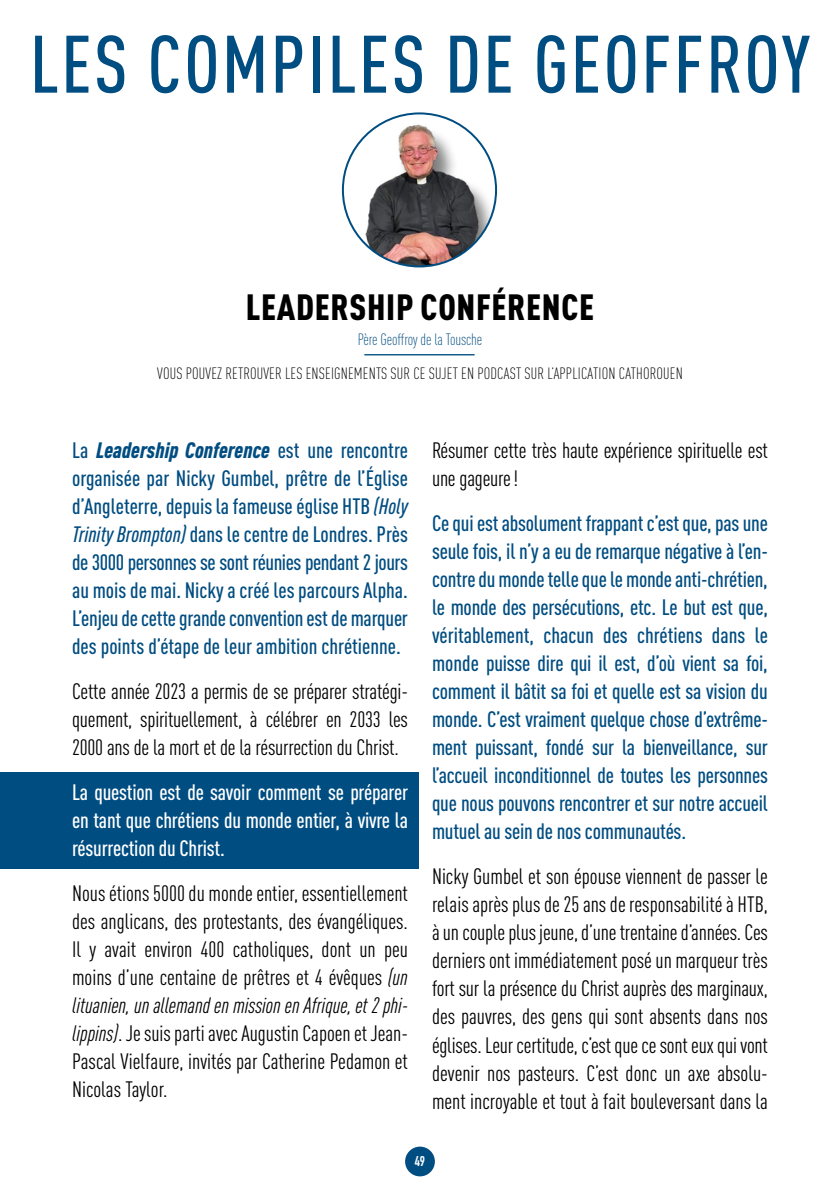
<style>
.page{position:relative;width:840px;height:1191px;background:#fff}
.page>*{position:absolute;margin:0;border:0;box-sizing:border-box;transform-origin:0 0}
.t1{font:500 condensed 80px "DIN Pro";letter-spacing:.03em;color:#004d81}
.t2{font:900 condensed 36px "DIN Pro";letter-spacing:.02em;color:#000}
.t3{font:condensed 22px/28px "DIN Pro";letter-spacing:-.01em;color:#000;text-align:justify}
.t4{font:500 condensed 22px/28px "DIN Pro";letter-spacing:-.01em;color:#004d81;text-align:justify}
.t5{font:500 condensed 22px/28px "DIN Pro";letter-spacing:-.01em;color:#fff;text-align:justify}
.t6{font:300 condensed 16.2px "DIN Pro";letter-spacing:.01em;color:#000}
.t7{font:300 condensed 16.2px "DIN Pro";letter-spacing:-.01em;color:#004d81}
.t8{font:700 14px "DIN Condensed";color:#fff}
.s1{font-weight:900;font-style:italic}
.s2{font-style:italic}
</style>
<div class="page">
<div style="left:0;top:772px;width:419px;height:97px;background:#004d81"></div>
<hr style="left:364px;top:354px;width:110px;height:1px;background:#004d81">
<div style="left:405px;top:1146px;width:29px;height:30px;background:#004d81;border-radius:50%"></div>
<img style="left:343px;top:115px;width:153px;height:151px">
<h1 class="t1" style="left:30px;top:5px;width:781px">LES COMPILES DE GEOFFROY</h1>
<h2 class="t2" style="left:245px;top:280px;width:350px">LEADERSHIP CONFÉRENCE</h2>
<p class="t7" style="left:357px;top:327px;width:126px">Père Geoffroy de la Tousche</p>
<p class="t6" style="left:157px;top:362px;width:527px">VOUS POUVEZ RETROUVER LES ENSEIGNEMENTS SUR CE SUJET EN PODCAST SUR L’APPLICATION CATHOROUEN</p>
<p class="t4" style="left:72px;top:434px;width:337px">La <span class="s1">Leadership Conference</span> est une rencontre organisée par Nicky Gumbel, prêtre de l’Église d’Angleterre, depuis la fameuse église HTB <span class="s2">(Holy Trinity Brompton)</span> dans le centre de Londres. Près de 3000 personnes se sont réunies pendant 2 jours au mois de mai. Nicky a créé les parcours Alpha.<br>L’enjeu de cette grande convention est de marquer des points d’étape de leur ambition chrétienne.</p>
<p class="t3" style="left:72px;top:676px;width:337px">Cette année 2023 a permis de se préparer stratégi&shy;quement, spirituellement, à célébrer en 2033 les 2000 ans de la mort et de la résurrection du Christ.</p>
<p class="t5" style="left:72px;top:776px;width:337px">La question est de savoir comment se préparer en tant que chrétiens du monde entier, à vivre la résurrection du Christ.</p>
<p class="t3" style="left:72px;top:878px;width:337px">Nous étions 5000 du monde entier, essentiellement des anglicans, des protestants, des évangéliques.<br>Il y avait environ 400 catholiques, dont un peu moins d’une centaine de prêtres et 4 évêques <span class="s2">(un lituanien, un allemand en mission en Afrique, et 2 phi&shy;lippins)</span>. Je suis parti avec Augustin Capoen et Jean-Pascal Vielfaure, invités par Catherine Pedamon et Nicolas Taylor.</p>
<p class="t3" style="left:432px;top:435px;width:337px">Résumer cette très haute expérience spirituelle est une gageure!</p>
<p class="t4" style="left:432px;top:507px;width:337px">Ce qui est absolument frappant c’est que, pas une seule fois, il n’y a eu de remarque négative à l’en&shy;contre du monde telle que le monde anti-chrétien, le monde des persécutions, etc. Le but est que, véritablement, chacun des chrétiens dans le monde puisse dire qui il est, d’où vient sa foi, comment il bâtit sa foi et quelle est sa vision du monde. C’est vraiment quelque chose d’extrême&shy;ment puissant, fondé sur la bienveillance, sur l’accueil inconditionnel de toutes les personnes que nous pouvons rencontrer et sur notre accueil mutuel au sein de nos communautés.</p>
<p class="t3" style="left:432px;top:861px;width:337px">Nicky Gumbel et son épouse viennent de passer le relais après plus de 25 ans de responsabilité à HTB, à un couple plus jeune, d’une trentaine d’années. Ces derniers ont immédiatement posé un marqueur très fort sur la présence du Christ auprès des marginaux, des pauvres, des gens qui sont absents dans nos églises. Leur certitude, c’est que ce sont eux qui vont devenir nos pasteurs. C’est donc un axe absolu&shy;ment incroyable et tout à fait bouleversant dans la</p>
<p class="t8" style="left:414px;top:1152px;width:12px">49</p>
</div>
